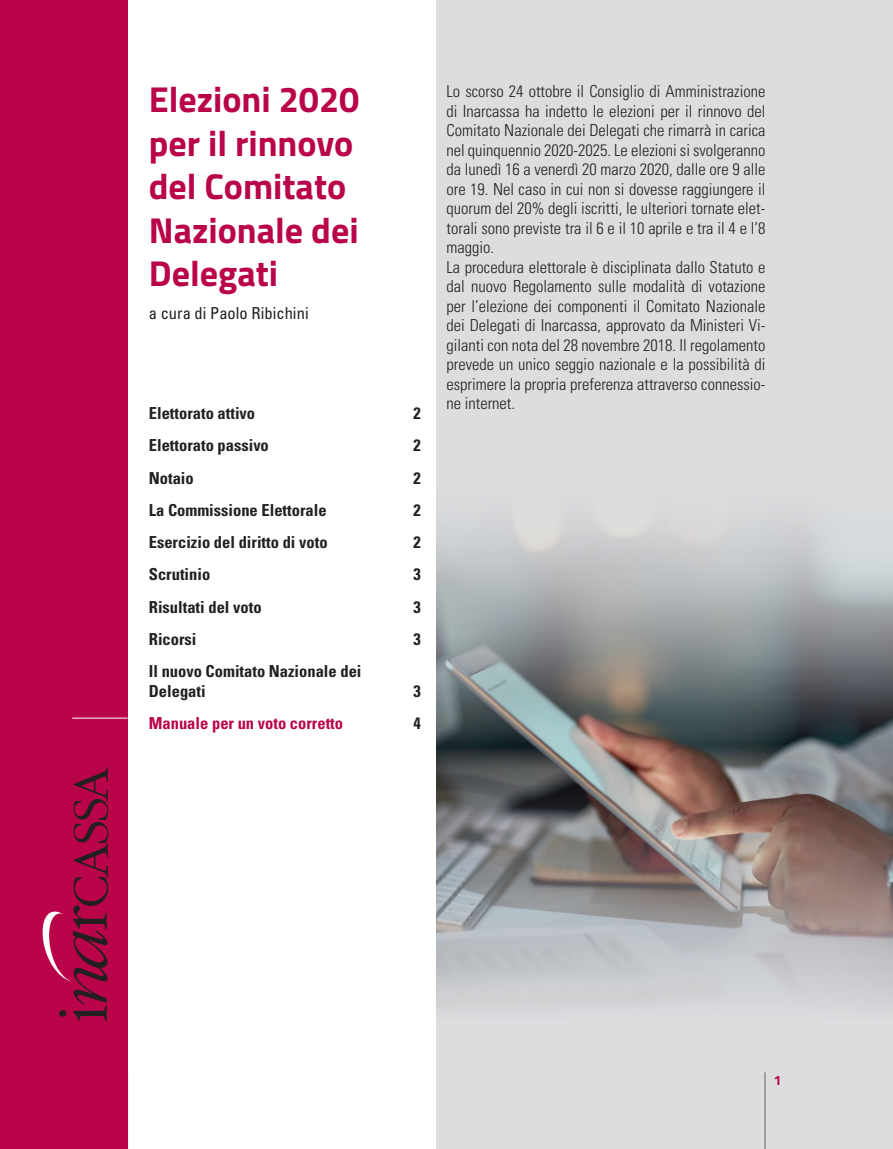
<style>
.page{position:relative;width:893px;height:1149px;background:#fff}
.page>*{position:absolute;margin:0;border:0;box-sizing:border-box;transform-origin:0 0}
.t1{font:700 36px/43.5px "Titillium";color:#ba044a}
.t2{font:300 condensed 16.5px/19.5px "Univers LT Std";color:#231f20}
.t3{font:700 condensed 16.5px/19.5px "Univers LT Std";color:#231f20}
.t4{font:700 condensed 16.5px "Univers LT Std";color:#ba044a}
.t5{font:condensed 16.5px "Univers LT Std";color:#231f20}
.t6{font:700 13.5px "Titillium";color:#ba044a}
</style>
<div class="page">
<div style="left:436px;top:0;width:457px;height:1148px;background:#dcdddf"></div>
<hr style="left:765px;top:1071px;width:1px;height:77px;background:#636366">
<div style="left:0;top:0;width:128px;height:1148px;background:#ba044a"></div>
<hr style="left:72px;top:717px;width:56px;height:1px;background:#fff">
<svg style="left:43px;top:767px;width:65px;height:254px"></svg>
<img style="left:436px;top:524px;width:457px;height:483px">
<h1 class="t1" style="left:149px;top:76px;width:212px">Elezioni 2020 per il rinnovo del Comitato<br>Nazionale dei<br>Delegati</h1>
<p class="t5" style="left:149px;top:302px;width:161px">a cura di Paolo Ribichini</p>
<p class="t3" style="left:149px;top:403px;width:108px">Elettorato attivo</p>
<p class="t3" style="left:413px;top:403px;width:9px">2</p>
<p class="t3" style="left:149px;top:435px;width:122px">Elettorato passivo</p>
<p class="t3" style="left:413px;top:435px;width:9px">2</p>
<p class="t3" style="left:149px;top:467px;width:46px">Notaio</p>
<p class="t3" style="left:413px;top:467px;width:9px">2</p>
<p class="t3" style="left:149px;top:500px;width:179px">La Commissione Elettorale</p>
<p class="t3" style="left:413px;top:500px;width:9px">2</p>
<p class="t3" style="left:149px;top:532px;width:180px">Esercizio del diritto di voto</p>
<p class="t3" style="left:413px;top:532px;width:9px">2</p>
<p class="t3" style="left:149px;top:564px;width:63px">Scrutinio</p>
<p class="t3" style="left:413px;top:564px;width:9px">3</p>
<p class="t3" style="left:149px;top:596px;width:114px">Risultati del voto</p>
<p class="t3" style="left:413px;top:596px;width:9px">3</p>
<p class="t3" style="left:149px;top:629px;width:49px">Ricorsi</p>
<p class="t3" style="left:413px;top:629px;width:9px">3</p>
<p class="t3" style="left:149px;top:661px;width:214px">Il nuovo Comitato Nazionale dei<br>Delegati</p>
<p class="t3" style="left:413px;top:680px;width:9px">3</p>
<p class="t4" style="left:149px;top:712px;width:196px">Manuale per un voto corretto</p>
<p class="t3" style="left:413px;top:713px;width:9px">4</p>
<p class="t2" style="left:446px;top:81px;width:320px">Lo scorso 24 ottobre il Consiglio di Amministrazione di Inarcassa ha indetto le elezioni per il rinnovo del Comitato Nazionale dei Delegati che rimarrà in carica nel quinquennio 2020-2025. Le elezioni si svolgeranno da lunedì 16 a venerdì 20 marzo 2020, dalle ore 9 alle ore 19. Nel caso in cui non si dovesse raggiungere il quorum del 20% degli iscritti, le ulteriori tornate elet&shy;torali sono previste tra il 6 e il 10 aprile e tra il 4 e l’8 maggio.<br>La procedura elettorale è disciplinata dallo Statuto e dal nuovo Regolamento sulle modalità di votazione per l’elezione dei componenti il Comitato Nazionale dei Delegati di Inarcassa, approvato da Ministeri Vi&shy;gilanti con nota del 28 novembre 2018. Il regolamento prevede un unico seggio nazionale e la possibilità di esprimere la propria preferenza attraverso connessio&shy;ne internet.</p>
<p class="t6" style="left:774px;top:1069px;width:9px">1</p>
</div>
